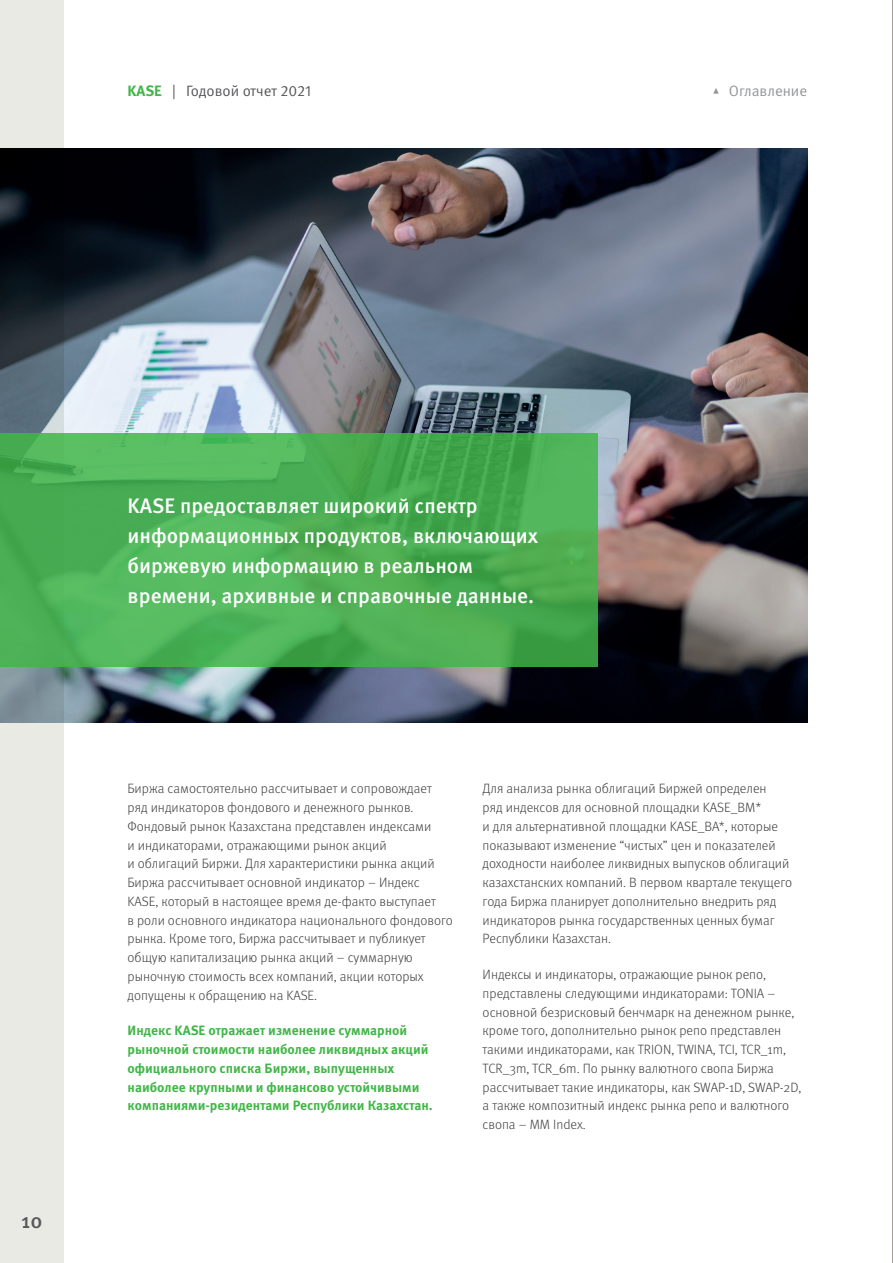
<style>
.page{position:relative;width:893px;height:1263px;background:#fff}
.page>*{position:absolute;margin:0;border:0;box-sizing:border-box;transform-origin:0 0}
.t1{font:500 21px/30px "Meta Pro";color:#fff}
.t2{font:500 21px "Meta Pro";color:#57585a}
.t3{font:15px "Meta Pro Norm";color:#57585a}
.t4{font:15px "Meta Pro Norm";color:#939598}
.t5{font:300 13.5px/18.8px "Meta Pro";color:#3e3e3f}
.t6{font:700 13.5px/18.8px "Meta Pro";color:#42b649}
.s1{font-family:"Meta Pro";font-weight:700;color:#42b649}
</style>
<div class="page">
<div style="left:0;top:0;width:64px;height:1263px;background:#e9eae4"></div>
<hr style="left:892px;top:0;width:1px;height:1263px;background:#9a947f">
<img style="left:0;top:149px;width:808px;height:574px">
<svg style="left:0;top:433px;width:597px;height:233px;fill:#4db055"></svg>
<p class="t3" style="left:128px;top:80px;width:185px"><span class="s1">KASE</span> | Годовой отчет 2021</p>
<p class="t4" style="left:712px;top:80px;width:97px">▴ Оглавление</p>
<h1 class="t2" style="left:21px;top:1205px;width:23px">10</h1>
<h1 class="t1" style="left:128px;top:489px;width:412px">KASE предоставляет широкий спектр информационных продуктов, включающих биржевую информацию в реальном времени, архивные и справочные данные.</h1>
<p class="t5" style="left:128px;top:779px;width:327px">Биржа самостоятельно рассчитывает и сопровождает ряд индикаторов фондового и денежного рынков.<br>Фондовый рынок Казахстана представлен индексами<br>и индикаторами, отражающими рынок акций<br>и облигаций Биржи. Для характеристики рынка акций Биржа рассчитывает основной индикатор – Индекс KASE, который в настоящее время де-факто выступает<br>в роли основного индикатора национального фондового рынка. Кроме того, Биржа рассчитывает и публикует общую капитализацию рынка акций – суммарную рыночную стоимость всех компаний, акции которых допущены к обращению на KASE.</p>
<p class="t6" style="left:128px;top:1020px;width:307px">Индекс KASE отражает изменение суммарной рыночной стоимости наиболее ликвидных акций официального списка Биржи, выпущенных наиболее крупными и финансово устойчивыми компаниями-резидентами Республики Казахстан.</p>
<p class="t5" style="left:483px;top:779px;width:311px">Для анализа рынка облигаций Биржей определен<br>ряд индексов для основной площадки KASE_BM*<br>и для альтернативной площадки KASE_BA*, которые показывают изменение “чистых” цен и показателей доходности наиболее ликвидных выпусков облигаций казахстанских компаний. В первом квартале текущего года Биржа планирует дополнительно внедрить ряд индикаторов рынка государственных ценных бумаг Республики Казахстан.</p>
<p class="t5" style="left:483px;top:964px;width:320px">Индексы и индикаторы, отражающие рынок репо, представлены следующими индикаторами: TONIA – основной безрисковый бенчмарк на денежном рынке, кроме того, дополнительно рынок репо представлен такими индикаторами, как TRION, TWINA, TCI, TCR_1m, TCR_3m, TCR_6m. По рынку валютного свопа Биржа рассчитывает такие индикаторы, как SWAP-1D, SWAP-2D, а также композитный индекс рынка репо и валютного свопа – MM Index.</p>
</div>
